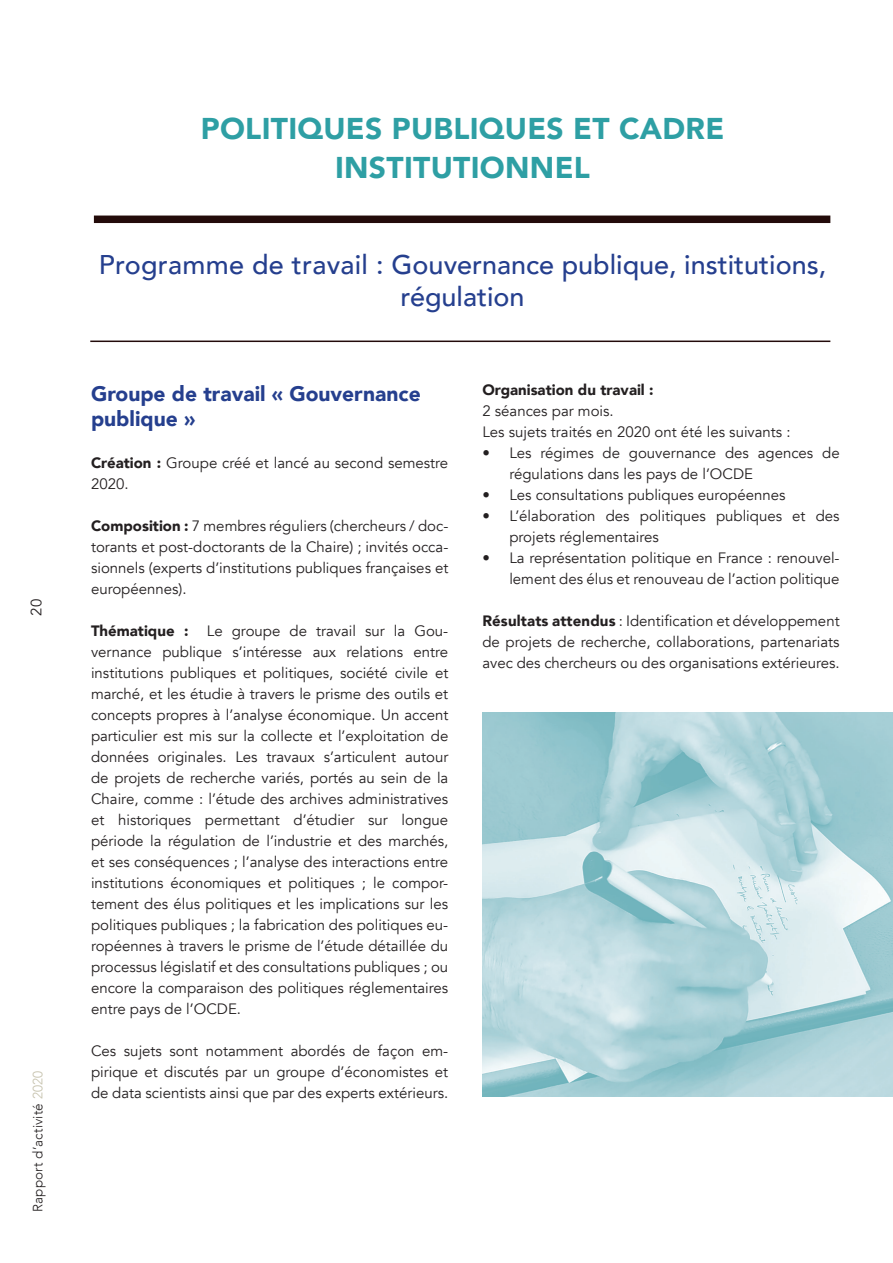
<style>
.page{position:relative;width:893px;height:1263px;background:#fff}
.page>*{position:absolute;margin:0;border:0;box-sizing:border-box;transform-origin:0 0}
.t1{font:900 30px/39px "Avenir";letter-spacing:.01em;color:#2e9fa4;text-align:center}
.t2{font:500 27px/32.4px "Avenir";color:#253f8e;text-align:center}
.t3{font:900 21px/25.2px "Avenir";color:#253f8e}
.t4{font:15px/21px "Avenir";color:#231f20}
.t5{font:900 15px "Avenir";color:#231f20}
.t6{font:300 13.5px "Avenir";letter-spacing:.01em;color:#231f20}
.s1{color:#c6c2ad}
.s2{font-weight:900}
</style>
<div class="page">
<hr style="left:90px;top:341px;width:740px;height:1px;background:#230b0a">
<div style="left:94px;top:216px;width:736px;height:7px;background:#230b0a"></div>
<img style="left:482px;top:713px;width:411px;height:383px">
<p class="t4" style="left:26px;top:616px;width:18px;rotate:-90deg">20</p>
<p class="t6" style="left:30px;top:1212px;width:143px;rotate:-90deg">Rapport d’activité <span class="s1">2020</span></p>
<h1 class="t1" style="left:201px;top:108px;width:525px">POLITIQUES PUBLIQUES ET CADRE<br>INSTITUTIONNEL</h1>
<h2 class="t2" style="left:99px;top:246px;width:729px">Programme de travail : Gouvernance publique, institutions, régulation</h2>
<h3 class="t3" style="left:91px;top:380px;width:331px">Groupe de travail « Gouvernance publique »</h3>
<p class="t4" style="left:91px;top:453px;width:359px"><span class="s2">Création :</span> Groupe créé et lancé au second semestre<br>2020.</p>
<p class="t4" style="left:91px;top:516px;width:359px;text-align:justify"><span class="s2">Composition :</span> 7 membres réguliers (chercheurs / doc&shy;torants et post-doctorants de la Chaire) ; invités occa&shy;sionnels (experts d’institutions publiques françaises et européennes).</p>
<p class="t4" style="left:91px;top:621px;width:359px;text-align:justify"><span class="s2">Thématique :</span> Le groupe de travail sur la Gou&shy;vernance publique s’intéresse aux relations entre institutions publiques et politiques, société civile et marché, et les étudie à travers le prisme des outils et concepts propres à l’analyse économique. Un accent particulier est mis sur la collecte et l’exploitation de données originales. Les travaux s’articulent autour de projets de recherche variés, portés au sein de la Chaire, comme : l’étude des archives administratives et historiques permettant d’étudier sur longue période la régulation de l’industrie et des marchés, et ses conséquences ; l’analyse des interactions entre institutions économiques et politiques ; le compor&shy;tement des élus politiques et les implications sur les politiques publiques ; la fabrication des politiques eu&shy;ropéennes à travers le prisme de l’étude détaillée du processus législatif et des consultations publiques ; ou encore la comparaison des politiques réglementaires entre pays de l’OCDE.</p>
<p class="t4" style="left:91px;top:1041px;width:359px;text-align:justify">Ces sujets sont notamment abordés de façon em&shy;pirique et discutés par un groupe d’économistes et de data scientists ainsi que par des experts extérieurs.</p>
<p class="t5" style="left:482px;top:377px;width:173px">Organisation du travail :</p>
<p class="t4" style="left:482px;top:401px;width:310px">2 séances par mois.<br>Les sujets traités en 2020 ont été les suivants :</p>
<p class="t4" style="left:509px;top:443px;width:332px;text-indent:-27px">• Les régimes de gouvernance des agences de régulations dans les pays de l’OCDE</p>
<p class="t4" style="left:482px;top:485px;width:305px">• Les consultations publiques européennes</p>
<p class="t4" style="left:509px;top:506px;width:332px;text-indent:-27px">• L’élaboration des politiques publiques et des projets réglementaires</p>
<p class="t4" style="left:482px;top:548px;width:359px;text-align:right">• La représentation politique en France : renouvel&shy;lement des élus et renouveau de l’action politique</p>
<p class="t4" style="left:482px;top:611px;width:359px;text-align:justify"><span class="s2">Résultats attendus</span> : Identification et développement de projets de recherche, collaborations, partenariats avec des chercheurs ou des organisations extérieures.</p>
</div>
